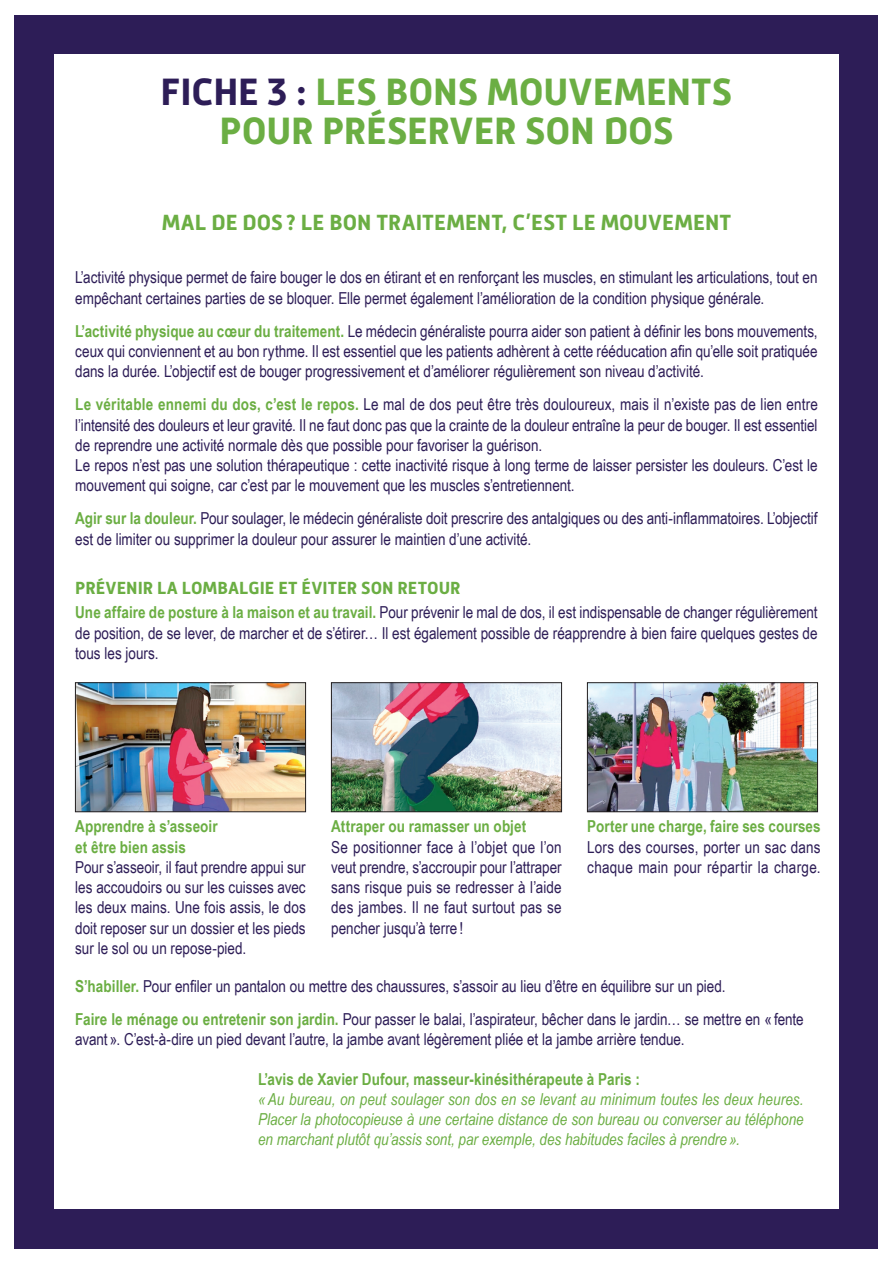
<style>
.page{position:relative;width:893px;height:1263px;background:#fff}
.page>*{position:absolute;margin:0;border:0;box-sizing:border-box;transform-origin:0 0}
.t1{font:700 39px/39px "Mic 32 New";letter-spacing:-.005em;color:#6bae43;text-align:center}
.t2{font:700 22.5px "Mic 32 New";letter-spacing:.005em;color:#6bae43}
.t3{font:700 18px "Mic 32 New";letter-spacing:.005em;color:#6bae43}
.t4{font:16.5px/20.2px "Arial Narrow";color:#2d1d57}
.t5{font:italic 16.5px/19.8px "Arial Narrow";color:#6bae43;text-align:justify}
.t6{font:700 16.5px/20.2px "Arial Narrow";letter-spacing:.005em;color:#6bae43}
.s1{color:#2d1d57}
.s2{font-weight:700;color:#6bae43}
</style>
<div class="page">
<div style="left:15px;top:15px;width:863px;height:1233px;background:#2d1d57"></div>
<div style="left:54px;top:578px;width:785px;height:631px;background:#fff"></div>
<img style="left:77px;top:684px;width:227px;height:126px">
<div style="left:75px;top:682px;width:231px;height:130px;border:1px solid #231f20"></div>
<img style="left:333px;top:684px;width:227px;height:126px">
<div style="left:331px;top:682px;width:231px;height:130px;border:1px solid #231f20"></div>
<img style="left:589px;top:684px;width:227px;height:126px">
<div style="left:587px;top:682px;width:231px;height:130px;border:1px solid #231f20"></div>
<div style="left:54px;top:54px;width:785px;height:618px;background:#fff"></div>
<h1 class="t1" style="left:161px;top:72px;width:573px"><span class="s1">FICHE 3 :</span> LES BONS MOUVEMENTS<br>POUR PRÉSERVER SON DOS</h1>
<h2 class="t2" style="left:162px;top:210px;width:571px">MAL DE DOS ? LE BON TRAITEMENT, C’EST LE MOUVEMENT</h2>
<p class="t4" style="left:75px;top:267px;width:744px">L’activité physique permet de faire bouger le dos en étirant et en renforçant les muscles, en stimulant les articulations, tout en empêchant certaines parties de se bloquer. Elle permet également l’amélioration de la condition physique générale.</p>
<p class="t4" style="left:75px;top:320px;width:744px;text-align:justify"><span class="s2">L’activité physique au cœur du traitement.</span> Le médecin généraliste pourra aider son patient à définir les bons mouvements, ceux qui conviennent et au bon rythme. Il est essentiel que les patients adhèrent à cette rééducation afin qu’elle soit pratiquée dans la durée. L’objectif est de bouger progressivement et d’améliorer régulièrement son niveau d’activité.</p>
<p class="t4" style="left:75px;top:394px;width:744px"><span class="s2">Le véritable ennemi du dos, c’est le repos.</span> Le mal de dos peut être très douloureux, mais il n’existe pas de lien entre l’intensité des douleurs et leur gravité. Il ne faut donc pas que la crainte de la douleur entraîne la peur de bouger. Il est essentiel de reprendre une activité normale dès que possible pour favoriser la guérison.<br>Le repos n’est pas une solution thérapeutique : cette inactivité risque à long terme de laisser persister les douleurs. C’est le mouvement qui soigne, car c’est par le mouvement que les muscles s’entretiennent.</p>
<p class="t4" style="left:75px;top:508px;width:744px"><span class="s2">Agir sur la douleur.</span> Pour soulager, le médecin généraliste doit prescrire des antalgiques ou des anti-inflammatoires. L’objectif est de limiter ou supprimer la douleur pour assurer le maintien d’une activité.</p>
<p class="t3" style="left:75px;top:577px;width:387px">PRÉVENIR LA LOMBALGIE ET ÉVITER SON RETOUR</p>
<p class="t4" style="left:75px;top:602px;width:744px;text-align:justify"><span class="s2">Une affaire de posture à la maison et au travail.</span> Pour prévenir le mal de dos, il est indispensable de changer régulièrement de position, de se lever, de marcher et de s’étirer… Il est également possible de réapprendre à bien faire quelques gestes de tous les jours.</p>
<p class="t6" style="left:75px;top:816px;width:144px">Apprendre à s’asseoir et être bien assis</p>
<p class="t4" style="left:75px;top:856px;width:232px;text-align:justify">Pour s’asseoir, il faut prendre appui sur les accoudoirs ou sur les cuisses avec les deux mains. Une fois assis, le dos doit reposer sur un dossier et les pieds sur le sol ou un repose-pied.</p>
<p class="t6" style="left:331px;top:816px;width:197px">Attraper ou ramasser un objet</p>
<p class="t4" style="left:331px;top:836px;width:232px;text-align:justify">Se positionner face à l’objet que l’on veut prendre, s’accroupir pour l’attraper sans risque puis se redresser à l’aide des jambes. Il ne faut surtout pas se pencher jusqu’à terre !</p>
<p class="t6" style="left:587px;top:816px;width:235px">Porter une charge, faire ses courses</p>
<p class="t4" style="left:587px;top:836px;width:235px">Lors des courses, porter un sac dans chaque main pour répartir la charge.</p>
<p class="t4" style="left:75px;top:968px;width:730px;line-height:33px"><span class="s2">S’habiller.</span> Pour enfiler un pantalon ou mettre des chaussures, s’assoir au lieu d’être en équilibre sur un pied.<br><span class="s2">Faire le ménage ou entretenir son jardin.</span> Pour passer le balai, l’aspirateur, bêcher dans le jardin… se mettre en « fente</p>
<p class="t4" style="left:75px;top:1028px;width:611px">avant ». C’est-à-dire un pied devant l’autre, la jambe avant légèrement pliée et la jambe arrière tendue.</p>
<p class="t6" style="left:258px;top:1068px;width:383px">L’avis de Xavier Dufour, masseur-kinésithérapeute à Paris :</p>
<p class="t5" style="left:258px;top:1089px;width:547px">« Au bureau, on peut soulager son dos en se levant au minimum toutes les deux heures.<br>Placer la photocopieuse à une certaine distance de son bureau ou converser au téléphone en marchant plutôt qu’assis sont, par exemple, des habitudes faciles à prendre ».</p>
</div>
